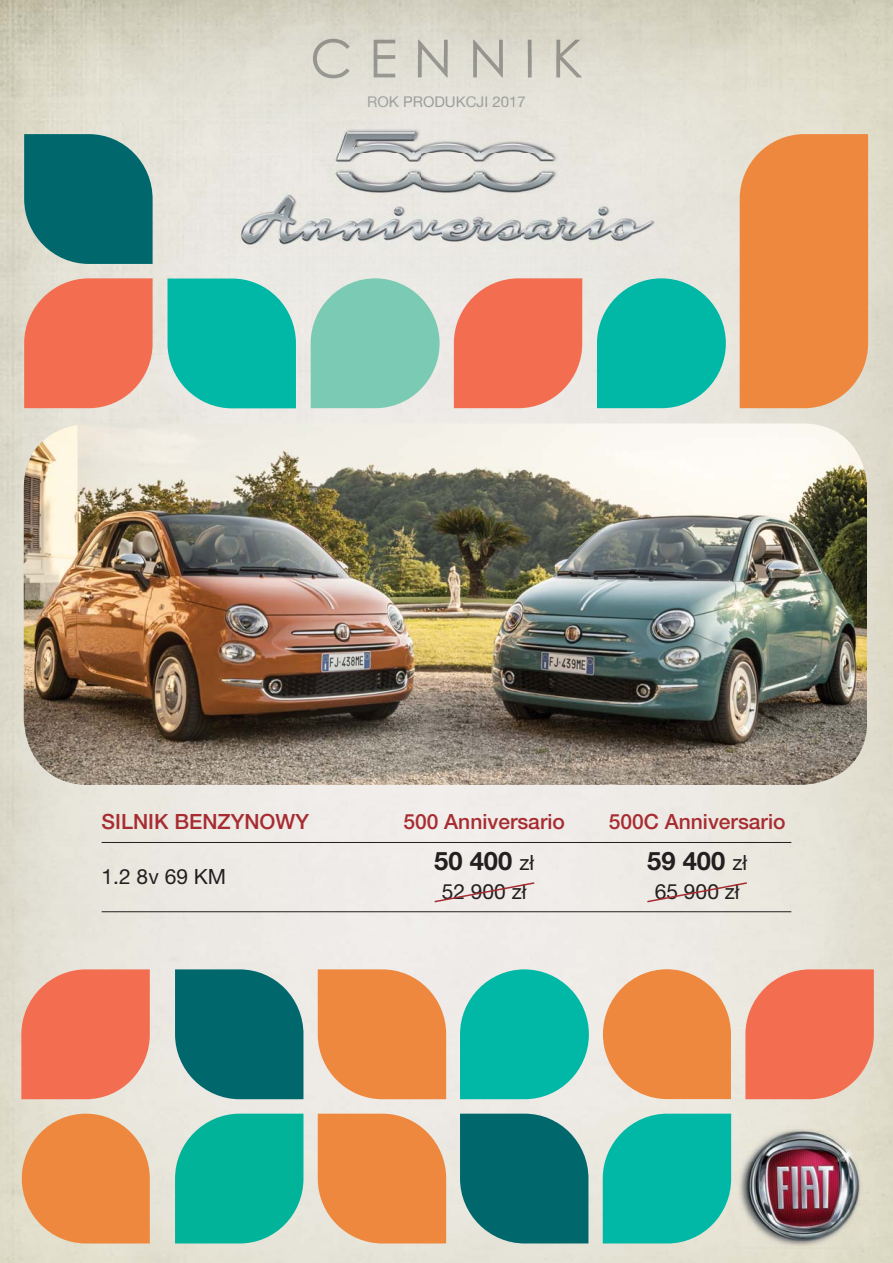
<style>
.page{position:relative;width:893px;height:1263px;background:#fff}
.page>*{position:absolute;margin:0;border:0;box-sizing:border-box;transform-origin:0 0}
.t1{font:700 25.5px "Helvetica Neue LT Pro";color:#231f20}
.t2{font:500 21px "Helvetica Neue LT Pro";color:#a72c31}
.t3{font:21px "Helvetica Neue LT Pro";color:#231f20}
.t4{font:15px "Helvetica Neue LT Pro";color:#9b9c98}
.s1{color:#999a95}
.s2{color:#9c9d99}
.s3{color:#9b9c97}
.s4{font-weight:400;font-size:21px}
</style>
<div class="page">
<img style="left:0;top:0;width:893px;height:1263px">
<img style="left:24px;top:423px;width:842px;height:362px;border-radius:66px">
<img style="left:736px;top:1119px;width:136px;height:129px">
<img style="left:313px;top:39px;width:269px;height:16px">
<hr style="left:102px;top:842px;width:689px;height:1px;background:#231f20">
<hr style="left:102px;top:911px;width:689px;height:1px;background:#231f20">
<svg style="left:433px;top:881px;width:103px;height:22px;background:#ebdfdc"></svg>
<svg style="left:646px;top:881px;width:103px;height:22px;background:#e7dcd7"></svg>
<img style="left:220px;top:55px;width:101px;height:247px">
<img style="left:321px;top:78px;width:100px;height:200px">
<div style="left:421px;top:78px;width:101px;height:18px;background:#e3e1d8"></div>
<div style="left:522px;top:55px;width:100px;height:49px;background:#e3e1d6"></div>
<img style="left:622px;top:55px;width:51px;height:198px">
<img style="left:421px;top:104px;width:201px;height:149px">
<div style="left:421px;top:253px;width:252px;height:49px;background:#e9e8e2"></div>
<img style="left:313px;top:55px;width:269px;height:23px">
<svg style="left:597px;top:278px;width:129px;height:130px;background:#26bfae"></svg>
<div style="left:740px;top:134px;width:128px;height:274px;background:#ee883e"></div>
<svg style="left:454px;top:278px;width:128px;height:130px;background:#f27b61"></svg>
<svg style="left:311px;top:278px;width:129px;height:130px;background:#8dcfbb"></svg>
<svg style="left:168px;top:279px;width:128px;height:129px;background:#18bdab"></svg>
<svg style="left:24px;top:134px;width:129px;height:130px;background:#197577"></svg>
<svg style="left:24px;top:278px;width:129px;height:130px;background:#f17b60"></svg>
<svg style="left:460px;top:969px;width:129px;height:130px;background:#27c0af"></svg>
<svg style="left:745px;top:969px;width:129px;height:130px;background:#f17b60"></svg>
<svg style="left:603px;top:1114px;width:128px;height:129px;background:#18bcaa"></svg>
<svg style="left:460px;top:1114px;width:128px;height:129px;background:#187578"></svg>
<svg style="left:603px;top:969px;width:128px;height:130px;background:#ed985a"></svg>
<svg style="left:21px;top:969px;width:129px;height:130px;background:#f17b60"></svg>
<svg style="left:175px;top:969px;width:128px;height:130px;background:#1a7679"></svg>
<svg style="left:22px;top:1114px;width:128px;height:129px;background:#ec9656"></svg>
<svg style="left:175px;top:1114px;width:128px;height:129px;background:#18b8a0"></svg>
<svg style="left:318px;top:969px;width:128px;height:130px;background:#ee9250"></svg>
<svg style="left:318px;top:1114px;width:128px;height:129px;background:#ed914e"></svg>
<div style="left:367px;top:96px;width:158px;height:11px;background:#e5e4db"></div>
<p class="t4" style="left:367px;top:97px;width:160px">ROK P<span class="s1">RO</span><span class="s2">DUKC</span>JI <span class="s3">2</span><span class="s1">017</span></p>
<p class="t2" style="left:102px;top:814px;width:209px">SILNIK BENZYNOWY</p>
<p class="t2" style="left:403px;top:814px;width:163px">500 Anniversario</p>
<p class="t2" style="left:609px;top:814px;width:178px">500C Anniversario</p>
<p class="t3" style="left:102px;top:869px;width:126px">1.2 8v 69 KM</p>
<p class="t1" style="left:434px;top:852px;width:101px">50 400 <span class="s4">zł</span></p>
<p class="t1" style="left:647px;top:852px;width:101px">59 400 <span class="s4">zł</span></p>
<p class="t3" style="left:442px;top:884px;width:86px">52 900 zł</p>
<p class="t3" style="left:655px;top:884px;width:86px">65 900 zł</p>
</div>
